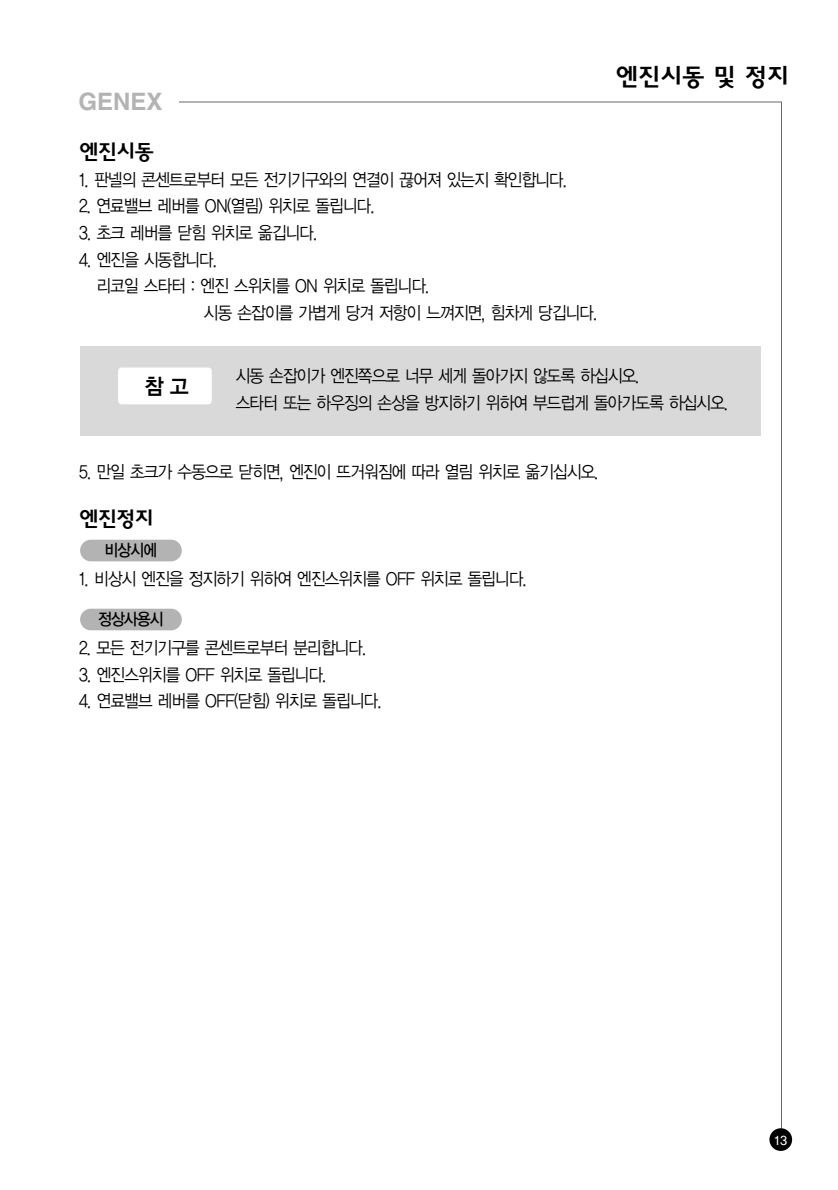
<style>
.page{position:relative;width:838px;height:1190px;background:#fff}
.page>*{position:absolute;margin:0;border:0;box-sizing:border-box;transform-origin:0 0}
.t1{font:24px "YGO24 KS Cpc EUC H";letter-spacing:-.13em;color:#000;scale:1.05 1}
.t2{font:700 24px "Helvetica";color:#b3b3b3}
.t3{font:22px "YGO14";color:#000;scale:.93 1}
.t4{font:20.6px "YGO24 KS Cpc EUC H";letter-spacing:-.155em;color:#000;scale:1.05 1}
.t5{font:17.6px/26.6px "YGO12";letter-spacing:-.13em;color:#000;scale:.9 1}
.t6{font:16.6px "YGO13";letter-spacing:-.135em;color:#000;scale:.9 1}
.t7{font:12px "YGO13";color:#fff}
</style>
<div class="page">
<hr style="left:84px;top:102px;width:698px;height:1px;background:#666">
<hr style="left:781px;top:102px;width:1px;height:1032px;background:#666">
<div style="left:769px;top:1128px;width:23px;height:23px;background:#000;border-radius:50%"></div>
<div style="left:78px;top:88px;width:101px;height:31px;background:#fff"></div>
<div style="left:80px;top:346px;width:680px;height:90px;background:#d9d9d9"></div>
<div style="left:118px;top:367px;width:94px;height:37px;background:#fff;border-radius:4px"></div>
<div style="left:80px;top:540px;width:102px;height:21px;background:#b3b3b3;border-radius:11px"></div>
<div style="left:80px;top:609px;width:102px;height:21px;background:#b3b3b3;border-radius:11px"></div>
<h1 class="t2" style="left:78px;top:92px;width:86px">GENEX</h1>
<p class="t4" style="left:78px;top:143px;width:74px">엔진시동</p>
<p class="t5" style="left:78px;top:167px;width:545px">1. 판넬의 콘센트로부터 모든 전기기구와의 연결이 끊어져 있는지 확인합니다.</p>
<p class="t5" style="left:78px;top:194px;width:331px">2. 연료밸브 레버를 ON(열림) 위치로 돌립니다.</p>
<p class="t5" style="left:78px;top:220px;width:268px">3. 초크 레버를 닫힘 위치로 옮깁니다.</p>
<p class="t5" style="left:78px;top:247px;width:156px">4. 엔진을 시동합니다.</p>
<p class="t5" style="left:96px;top:274px;width:373px">리코일 스타터 : 엔진 스위치를 ON 위치로 돌립니다.</p>
<p class="t5" style="left:203px;top:300px;width:440px">시동 손잡이를 가볍게 당겨 저항이 느껴지면, 힘차게 당깁니다.</p>
<h1 class="t1" style="left:615px;top:66px;width:169px">엔진시동 및 정지</h1>
<p class="t3" style="left:144px;top:376px;width:51px">참고</p>
<p class="t5" style="left:235px;top:364px;width:550px">시동 손잡이가 엔진쪽으로 너무 세게 돌아가지 않도록 하십시오.<br>스타터 또는 하우징의 손상을 방지하기 위하여 부드럽게 돌아가도록 하십시오.</p>
<p class="t5" style="left:78px;top:460px;width:580px">5. 만일 초크가 수동으로 닫히면, 엔진이 뜨거워짐에 따라 열림 위치로 옮기십시오.</p>
<p class="t4" style="left:78px;top:510px;width:74px">엔진정지</p>
<p class="t6" style="left:104px;top:543px;width:61px">비상시에</p>
<p class="t5" style="left:78px;top:566px;width:500px">1. 비상시 엔진을 정지하기 위하여 엔진스위치를 OFF 위치로 돌립니다.</p>
<p class="t6" style="left:98px;top:612px;width:76px">정상사용시</p>
<p class="t5" style="left:78px;top:636px;width:322px">2. 모든 전기기구를 콘센트로부터 분리합니다.</p>
<p class="t5" style="left:78px;top:662px;width:278px">3. 엔진스위치를 OFF 위치로 돌립니다.</p>
<p class="t5" style="left:78px;top:689px;width:339px">4. 연료밸브 레버를 OFF(닫힘) 위치로 돌립니다.</p>
<p class="t7" style="left:774px;top:1135px;width:15px">13</p>
</div>
